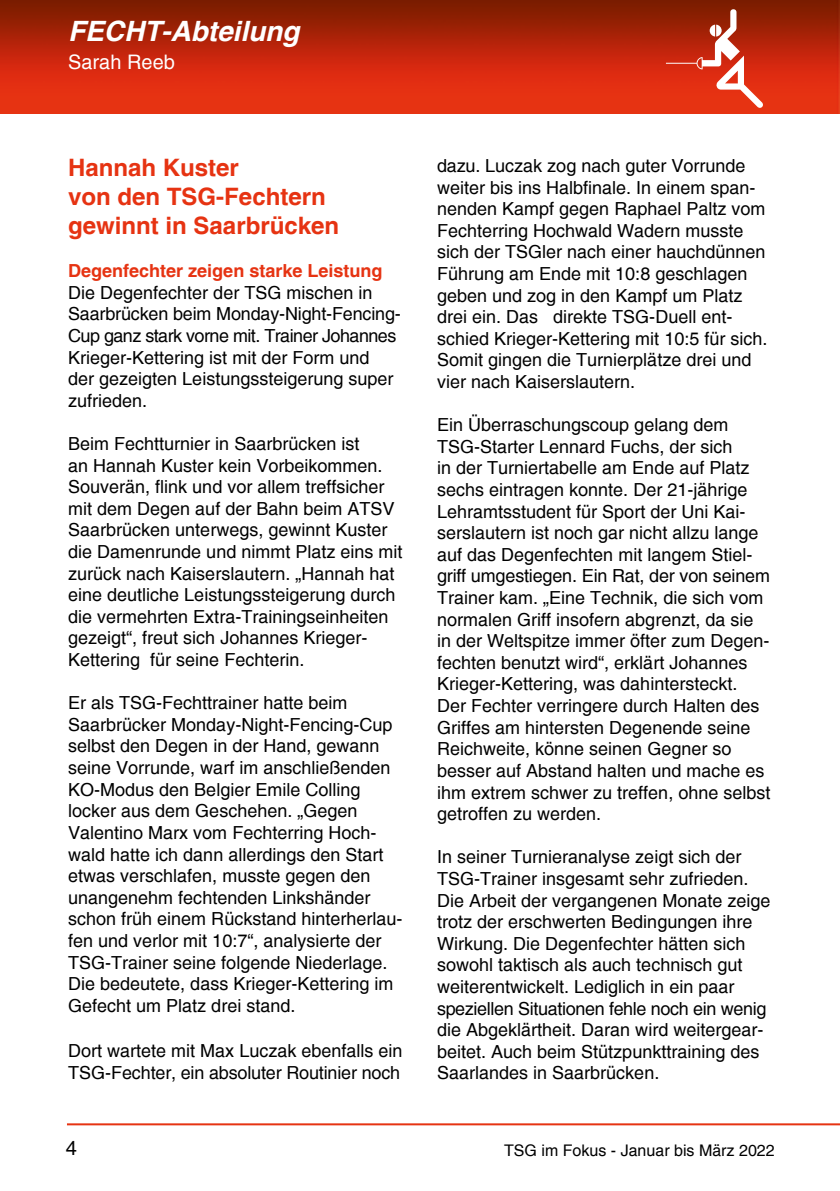
<style>
.page{position:relative;width:840px;height:1191px;background:#fff}
.page>*{position:absolute;margin:0;border:0;box-sizing:border-box;transform-origin:0 0}
.t1{font:italic 700 28px "Helvetica";color:#fff}
.t2{font:700 24px/28.8px "Helvetica";color:#e63312}
.t3{font:20px "Helvetica";color:#fff}
.t4{font:20px "Helvetica";color:#000}
.t5{font:18px/21.6px "Helvetica";color:#000}
.t6{font:700 18px "Helvetica";color:#e63312}
.t7{font:16px "Helvetica";color:#000}
</style>
<div class="page">
<img style="left:0;top:0;width:839px;height:113px">
<hr style="left:67px;top:1123px;width:772px;height:2px;background:#e63312">
<svg style="left:665px;top:9px;width:97px;height:99px"></svg>
<h1 class="t1" style="left:68px;top:15px;width:232px">FECHT-Abteilung</h1>
<p class="t3" style="left:68px;top:50px;width:108px">Sarah Reeb</p>
<h2 class="t2" style="left:68px;top:153px;width:272px">Hannah Kuster<br>von den TSG-Fechtern gewinnt in Saarbrücken</h2>
<p class="t6" style="left:68px;top:260px;width:316px">Degenfechter zeigen starke Leistung</p>
<p class="t5" style="left:68px;top:282px;width:334px">Die Degenfechter der TSG mischen in Saarbrücken beim Monday-Night-Fencing-Cup ganz stark vorne mit. Trainer Johannes Krieger-Kettering ist mit der Form und<br>der gezeigten Leistungssteigerung super zufrieden.</p>
<p class="t5" style="left:68px;top:433px;width:336px">Beim Fechtturnier in Saarbrücken ist<br>an Hannah Kuster kein Vorbeikommen.<br>Souverän, flink und vor allem treffsicher mit dem Degen auf der Bahn beim ATSV Saarbrücken unterwegs, gewinnt Kuster die Damenrunde und nimmt Platz eins mit zurück nach Kaiserslautern. „Hannah hat eine deutliche Leistungssteigerung durch die vermehrten Extra-Trainingseinheiten gezeigt“, freut sich Johannes Krieger-Kettering für seine Fechterin.</p>
<p class="t5" style="left:68px;top:692px;width:336px">Er als TSG-Fechttrainer hatte beim Saarbrücker Monday-Night-Fencing-Cup selbst den Degen in der Hand, gewann seine Vorrunde, warf im anschließenden KO-Modus den Belgier Emile Colling locker aus dem Geschehen. „Gegen Valentino Marx vom Fechterring Hoch&shy;wald hatte ich dann allerdings den Start etwas verschlafen, musste gegen den unangenehm fechtenden Linkshänder schon früh einem Rückstand hinterherlau&shy;fen und verlor mit 10:7“, analysierte der TSG-Trainer seine folgende Niederlage.<br>Die bedeutete, dass Krieger-Kettering im Gefecht um Platz drei stand.</p>
<p class="t5" style="left:68px;top:1040px;width:336px">Dort wartete mit Max Luczak ebenfalls ein<br>TSG-Fechter, ein absoluter Routinier noch</p>
<p class="t5" style="left:437px;top:155px;width:332px">dazu. Luczak zog nach guter Vorrunde weiter bis ins Halbfinale. In einem span&shy;nenden Kampf gegen Raphael Paltz vom Fechterring Hochwald Wadern musste sich der TSGler nach einer hauchdünnen Führung am Ende mit 10:8 geschlagen geben und zog in den Kampf um Platz drei ein. Das direkte TSG-Duell ent&shy;schied Krieger-Kettering mit 10:5 für sich.<br>Somit gingen die Turnierplätze drei und vier nach Kaiserslautern.</p>
<p class="t5" style="left:437px;top:414px;width:335px">Ein Überraschungscoup gelang dem TSG-Starter Lennard Fuchs, der sich<br>in der Turniertabelle am Ende auf Platz sechs eintragen konnte. Der 21-jährige Lehramtsstudent für Sport der Uni Kai&shy;serslautern ist noch gar nicht allzu lange auf das Degenfechten mit langem Stiel&shy;griff umgestiegen. Ein Rat, der von seinem Trainer kam. „Eine Technik, die sich vom normalen Griff insofern abgrenzt, da sie in der Weltspitze immer öfter zum Degen&shy;fechten benutzt wird“, erklärt Johannes Krieger-Kettering, was dahintersteckt.<br>Der Fechter verringere durch Halten des Griffes am hintersten Degenende seine Reichweite, könne seinen Gegner so besser auf Abstand halten und mache es ihm extrem schwer zu treffen, ohne selbst getroffen zu werden.</p>
<p class="t5" style="left:437px;top:846px;width:335px">In seiner Turnieranalyse zeigt sich der TSG-Trainer insgesamt sehr zufrieden.<br>Die Arbeit der vergangenen Monate zeige trotz der erschwerten Bedingungen ihre Wirkung. Die Degenfechter hätten sich sowohl taktisch als auch technisch gut weiterentwickelt. Lediglich in ein paar speziellen Situationen fehle noch ein wenig die Abgeklärtheit. Daran wird weitergear&shy;beitet. Auch beim Stützpunkttraining des Saarlandes in Saarbrücken.</p>
<p class="t4" style="left:66px;top:1135px;width:13px">4</p>
<p class="t7" style="left:504px;top:1141px;width:272px">TSG im Fokus - Januar bis März 2022</p>
</div>
